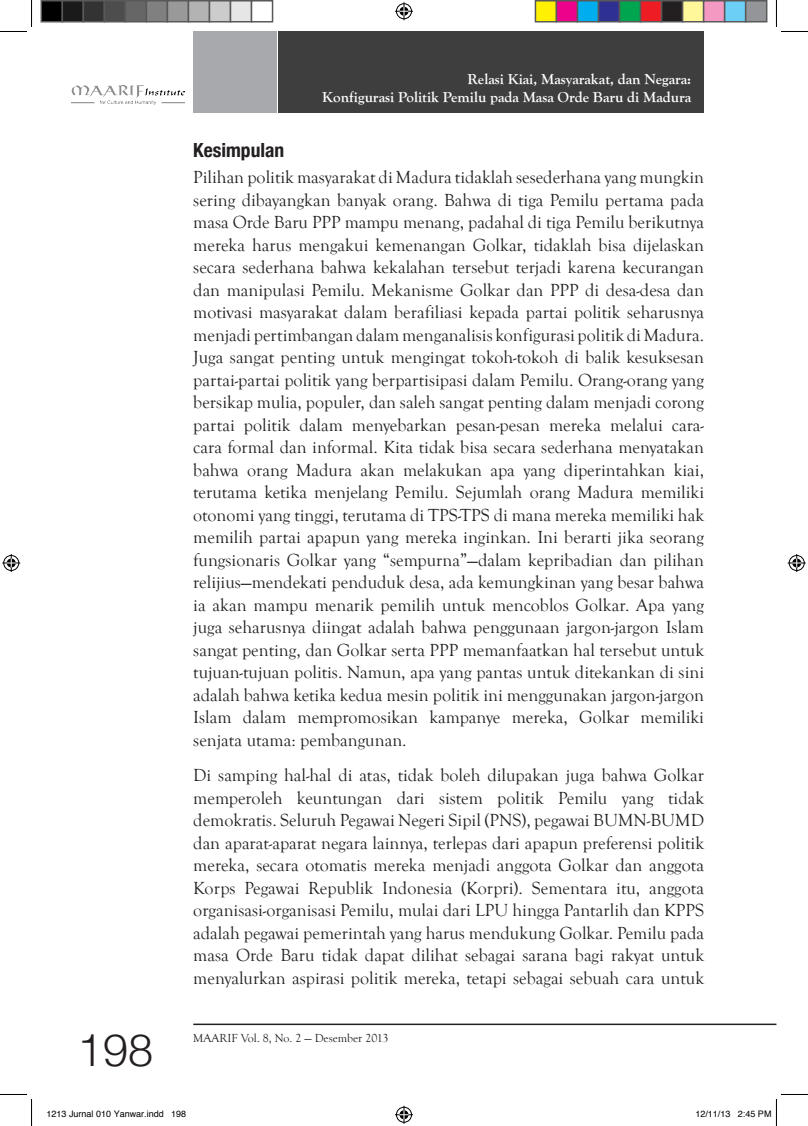
<style>
.page{position:relative;width:808px;height:1126px;background:#fff}
.page>*{position:absolute;margin:0;border:0;box-sizing:border-box;transform-origin:0 0}
.t1{font:300 45px "Helvetica Neue";color:#231f20}
.Judul-Sub{font:700 condensed 19.5px "Helvetica Neue";color:#231f20}
.Text{font:18px/22.5px "Goudy Old Style T";color:#231f20;text-align:justify}
.t2{font:700 15px/18px "Goudy Old Style T";color:#fff;text-align:right}
.t3{font:12px "Goudy Old Style T";color:#231f20}
.t4{font:9px "Helvetica";color:#000}
</style>
<div class="page">
<div style="left:193px;top:32px;width:83px;height:80px;background:#a8a9ad"></div>
<hr style="left:193px;top:1024px;width:583px;height:1px;background:#231f20">
<div style="left:278px;top:32px;width:425px;height:80px;background:#3e3e3f"></div>
<img style="left:72px;top:85px;width:113px;height:19px">
<svg style="left:0;top:0;width:32px;height:32px"></svg>
<svg style="left:0;top:1094px;width:32px;height:32px"></svg>
<svg style="left:775px;top:0;width:32px;height:32px"></svg>
<svg style="left:395px;top:2px;width:18px;height:18px"></svg>
<svg style="left:395px;top:1106px;width:18px;height:18px"></svg>
<svg style="left:2px;top:554px;width:18px;height:18px"></svg>
<svg style="left:787px;top:554px;width:18px;height:18px"></svg>
<div style="left:41px;top:1px;width:21px;height:21px;background:#000"></div>
<div style="left:40px;top:0;width:23px;height:22px;border:2px solid #595959"></div>
<div style="left:62px;top:1px;width:21px;height:21px;background:#1a1a1a"></div>
<div style="left:62px;top:0;width:22px;height:22px;border:2px solid #595959"></div>
<div style="left:83px;top:1px;width:21px;height:21px;background:#333"></div>
<div style="left:82px;top:0;width:23px;height:22px;border:2px solid #595959"></div>
<div style="left:104px;top:1px;width:21px;height:21px;background:#4d4d4d"></div>
<div style="left:104px;top:0;width:22px;height:22px;border:2px solid #595959"></div>
<div style="left:125px;top:1px;width:21px;height:21px;background:#666"></div>
<div style="left:124px;top:0;width:23px;height:22px;border:2px solid #595959"></div>
<div style="left:146px;top:1px;width:21px;height:21px;background:#808080"></div>
<div style="left:146px;top:0;width:22px;height:22px;border:2px solid #595959"></div>
<div style="left:167px;top:1px;width:21px;height:21px;background:#999"></div>
<div style="left:166px;top:0;width:23px;height:22px;border:2px solid #595959"></div>
<div style="left:188px;top:1px;width:21px;height:21px;background:#b3b3b3"></div>
<div style="left:188px;top:0;width:22px;height:22px;border:2px solid #595959"></div>
<div style="left:209px;top:1px;width:21px;height:21px;background:#ccc"></div>
<div style="left:208px;top:0;width:23px;height:22px;border:2px solid #595959"></div>
<div style="left:230px;top:1px;width:21px;height:21px;background:#e6e6e6"></div>
<div style="left:230px;top:0;width:22px;height:22px;border:2px solid #595959"></div>
<div style="left:250px;top:0;width:23px;height:22px;border:2px solid #595959"></div>
<div style="left:535px;top:1px;width:21px;height:21px;background:#fff101"></div>
<div style="left:534px;top:0;width:23px;height:22px;border:2px solid #595959"></div>
<div style="left:556px;top:1px;width:21px;height:21px;background:#ed028c"></div>
<div style="left:555px;top:0;width:23px;height:22px;border:2px solid #595959"></div>
<div style="left:577px;top:1px;width:21px;height:21px;background:#00aeef"></div>
<div style="left:576px;top:0;width:23px;height:22px;border:2px solid #595959"></div>
<div style="left:598px;top:1px;width:21px;height:21px;background:#2e3092"></div>
<div style="left:597px;top:0;width:23px;height:22px;border:2px solid #595959"></div>
<div style="left:619px;top:1px;width:21px;height:21px;background:#00a54f"></div>
<div style="left:618px;top:0;width:23px;height:22px;border:2px solid #595959"></div>
<div style="left:640px;top:1px;width:21px;height:21px;background:#ee1d23"></div>
<div style="left:639px;top:0;width:23px;height:22px;border:2px solid #595959"></div>
<div style="left:661px;top:1px;width:21px;height:21px;background:#231f20"></div>
<div style="left:660px;top:0;width:23px;height:22px;border:2px solid #595959"></div>
<div style="left:682px;top:1px;width:21px;height:21px;background:#fff79a"></div>
<div style="left:681px;top:0;width:23px;height:22px;border:2px solid #595959"></div>
<div style="left:703px;top:1px;width:21px;height:21px;background:#f499c2"></div>
<div style="left:702px;top:0;width:23px;height:22px;border:2px solid #595959"></div>
<div style="left:724px;top:1px;width:21px;height:21px;background:#6bcff6"></div>
<div style="left:723px;top:0;width:23px;height:22px;border:2px solid #595959"></div>
<div style="left:745px;top:1px;width:21px;height:21px;background:#939598"></div>
<div style="left:744px;top:0;width:23px;height:22px;border:2px solid #595959"></div>
<svg style="left:775px;top:1094px;width:32px;height:32px"></svg>
<p class="t2" style="left:322px;top:71px;width:370px">Relasi Kiai, Masyarakat, dan Negara:<br>Konfigurasi Politik Pemilu pada Masa Orde Baru di Madura</p>
<p class="Judul-Sub" style="left:193px;top:133px;width:92px">Kesimpulan</p>
<p class="Text" style="left:193px;top:167px;width:512px">Pilihan politik masyarakat di Madura tidaklah sesederhana yang mungkin sering dibayangkan banyak orang. Bahwa di tiga Pemilu pertama pada masa Orde Baru PPP mampu menang, padahal di tiga Pemilu berikutnya mereka harus mengakui kemenangan Golkar, tidaklah bisa dijelaskan secara sederhana bahwa kekalahan tersebut terjadi karena kecurangan dan manipulasi Pemilu. Mekanisme Golkar dan PPP di desa-desa dan motivasi masyarakat dalam berafiliasi kepada partai politik seharusnya menjadi pertimbangan dalam menganalisis konfigurasi politik di Madura.<br>Juga sangat penting untuk mengingat tokoh-tokoh di balik kesuksesan partai-partai politik yang berpartisipasi dalam Pemilu. Orang-orang yang bersikap mulia, populer, dan saleh sangat penting dalam menjadi corong partai politik dalam menyebarkan pesan-pesan mereka melalui cara&shy;cara formal dan informal. Kita tidak bisa secara sederhana menyatakan bahwa orang Madura akan melakukan apa yang diperintahkan kiai, terutama ketika menjelang Pemilu. Sejumlah orang Madura memiliki otonomi yang tinggi, terutama di TPS-TPS di mana mereka memiliki hak memilih partai apapun yang mereka inginkan. Ini berarti jika seorang fungsionaris Golkar yang “sempurna”—dalam kepribadian dan pilihan relijius—mendekati penduduk desa, ada kemungkinan yang besar bahwa ia akan mampu menarik pemilih untuk mencoblos Golkar. Apa yang juga seharusnya diingat adalah bahwa penggunaan jargon-jargon Islam sangat penting, dan Golkar serta PPP memanfaatkan hal tersebut untuk tujuan-tujuan politis. Namun, apa yang pantas untuk ditekankan di sini adalah bahwa ketika kedua mesin politik ini menggunakan jargon-jargon Islam dalam mempromosikan kampanye mereka, Golkar memiliki senjata utama: pembangunan.</p>
<p class="Text" style="left:193px;top:764px;width:512px">Di samping hal-hal di atas, tidak boleh dilupakan juga bahwa Golkar memperoleh keuntungan dari sistem politik Pemilu yang tidak demokratis. Seluruh Pegawai Negeri Sipil (PNS), pegawai BUMN-BUMD dan aparat-aparat negara lainnya, terlepas dari apapun preferensi politik mereka, secara otomatis mereka menjadi anggota Golkar dan anggota Korps Pegawai Republik Indonesia (Korpri). Sementara itu, anggota organisasi-organisasi Pemilu, mulai dari LPU hingga Pantarlih dan KPPS adalah pegawai pemerintah yang harus mendukung Golkar. Pemilu pada masa Orde Baru tidak dapat dilihat sebagai sarana bagi rakyat untuk menyalurkan aspirasi politik mereka, tetapi sebagai sebuah cara untuk</p>
<h1 class="t1" style="left:78px;top:1013px;width:77px">198</h1>
<p class="t3" style="left:193px;top:1032px;width:196px">MAARIF Vol. 8, No. 2 — Desember 2013</p>
<p class="t4" style="left:46px;top:1107px;width:141px">1213 Jurnal 010 Yanwar.indd 198</p>
<p class="t4" style="left:695px;top:1107px;width:78px">12/11/13 2:45 PM</p>
</div>
